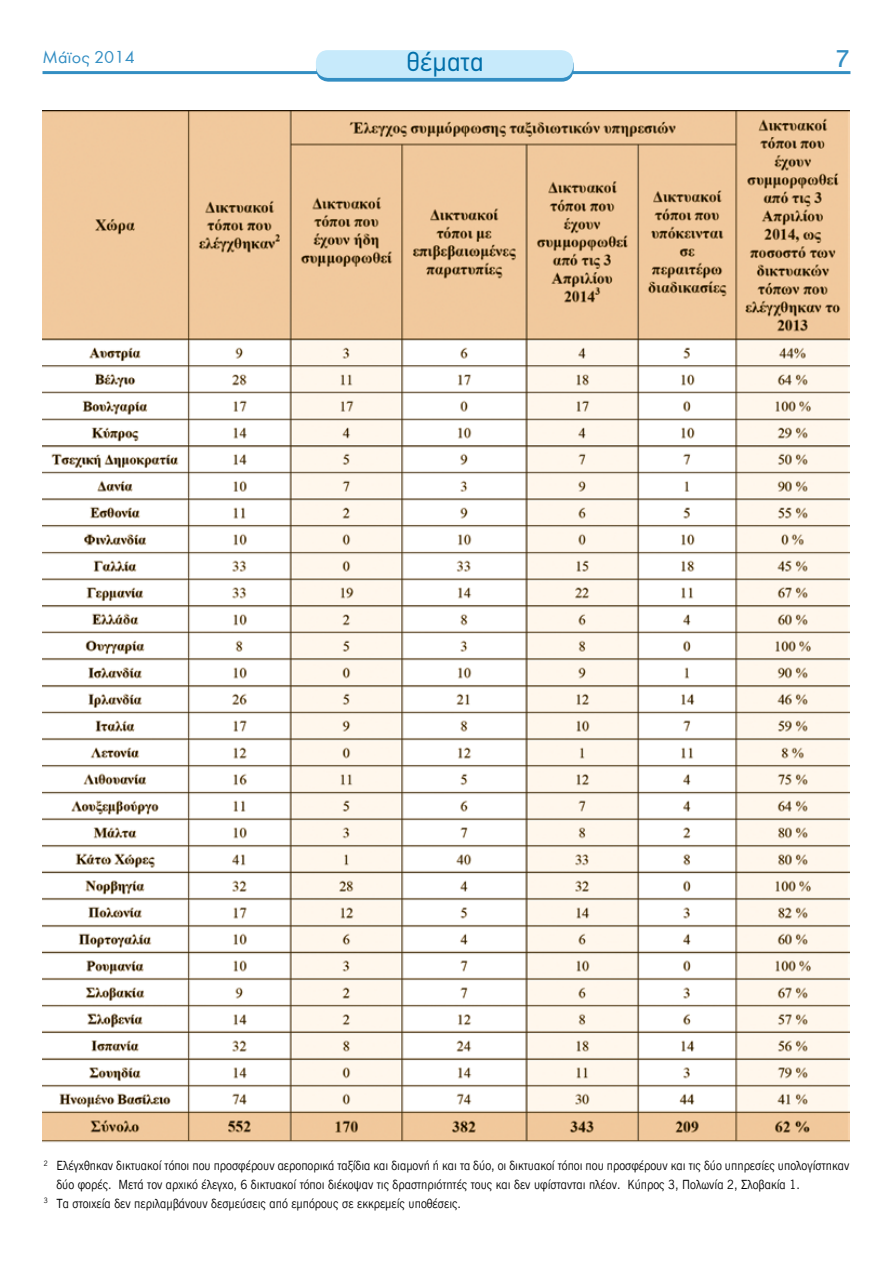
<style>
.page{position:relative;width:893px;height:1263px;background:#fff}
.page>*{position:absolute;margin:0;border:0;box-sizing:border-box;transform-origin:0 0}
.t1{font:27px "CF Din";color:#006faa}
.t2{font:700 22.5px "Thonburi";color:#338ec3}
.t3{font:18px "Futura Greek";color:#338ec3}
.t4{font:12.75px "C Dsans 02";color:#000;scale:.91 1}
</style>
<div class="page">
<hr style="left:43px;top:71px;width:807px;height:3px;background:#338ec3">
<div style="left:316px;top:54px;width:258px;height:28px;background:#338ec3;border-radius:12px"></div>
<div style="left:316px;top:50px;width:257px;height:28px;background:#c7eafb;border-radius:12px"></div>
<img style="left:43px;top:111px;width:806px;height:1032px">
<h3 class="t3" style="left:43px;top:48px;width:94px">Μάϊος 2014</h3>
<h1 class="t1" style="left:407px;top:47px;width:78px">θέματα</h1>
<h2 class="t2" style="left:835px;top:40px;width:16px">7</h2>
<p class="t4" style="left:44px;top:1158px;width:887px"><sup>2</sup> Ελέγχθηκαν δικτυακοί τόποι που προσφέρουν αεροπορικά ταξίδια και διαμονή ή και τα δύο, οι δικτυακοί τόποι που προσφέρουν και τις δύο υπηρεσίες υπολογίστηκαν</p>
<p class="t4" style="left:56px;top:1177px;width:818px">δύο φορές. Μετά τον αρχικό έλεγχο, 6 δικτυακοί τόποι διέκοψαν τις δραστηριότητές τους και δεν υφίστανται πλέον. Κύπρος 3, Πολωνία 2, Σλοβακία 1.</p>
<p class="t4" style="left:44px;top:1196px;width:460px"><sup>3</sup> Τα στοιχεία δεν περιλαμβάνουν δεσμεύσεις από εμπόρους σε εκκρεμείς υποθέσεις.</p>
</div>
